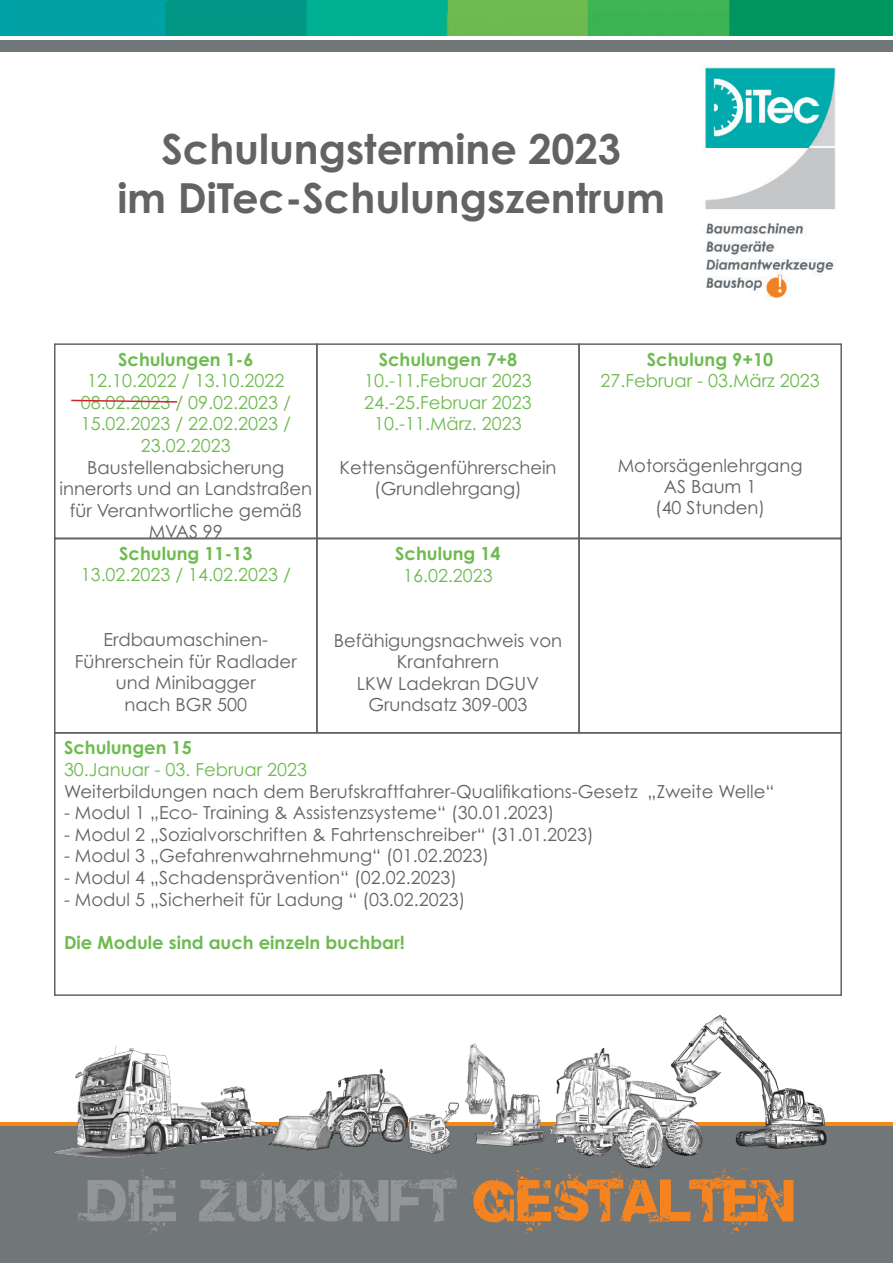
<style>
.page{position:relative;width:893px;height:1263px;background:#fff}
.page>*{position:absolute;margin:0;border:0;box-sizing:border-box;transform-origin:0 0}
.t1{font:700 41.4px "Century Gothic Pro";color:#636366}
.t2{font:18px/21.6px "Century Gothic Pro";color:#636366;text-align:center}
.t3{font:18px/21.6px "Century Gothic Pro";color:#6ebb50;text-align:center}
.t4{font:700 18px "Century Gothic Pro";color:#6ebb50}
.t5{font:700 18px "Century Gothic Pro";color:#6ebd50}
</style>
<div class="page">
<img style="left:705px;top:67px;width:131px;height:231px">
<img style="left:0;top:0;width:893px;height:36px">
<div style="left:0;top:1126px;width:893px;height:137px;background:#717778"></div>
<hr style="left:0;top:1123px;width:893px;height:3px;background:#c60">
<svg style="left:71px;top:1191px;width:105px;height:42px;background:#7e8284"></svg>
<svg style="left:199px;top:1191px;width:262px;height:31px;background:#818587"></svg>
<svg style="left:470px;top:1191px;width:323px;height:42px;background:#a37b56"></svg>
<img style="left:49px;top:1015px;width:793px;height:176px">
<div style="left:54px;top:343px;width:264px;height:196px;border:2px solid #636366"></div>
<div style="left:316px;top:343px;width:264px;height:196px;border:2px solid #636366"></div>
<div style="left:578px;top:343px;width:264px;height:196px;border:2px solid #636366"></div>
<div style="left:54px;top:538px;width:264px;height:195px;border:2px solid #636366"></div>
<div style="left:316px;top:538px;width:264px;height:195px;border:2px solid #636366"></div>
<div style="left:578px;top:538px;width:264px;height:195px;border:2px solid #636366"></div>
<div style="left:54px;top:732px;width:788px;height:264px;border:2px solid #636366"></div>
<svg style="left:71px;top:399px;width:107px;height:4px"></svg>
<p class="t1" style="left:161px;top:123px;width:461px">Schulungstermine 2023</p>
<p class="t1" style="left:117px;top:173px;width:549px">im DiTec-Schulungszentrum</p>
<p class="t4" style="left:118px;top:348px;width:137px">Schulungen 1-6</p>
<p class="t3" style="left:87px;top:370px;width:199px">12.10.2022 / 13.10.2022</p>
<p class="t3" style="left:81px;top:391px;width:212px">08.02.2023 / 09.02.2023 /<br>15.02.2023 / 22.02.2023 /<br>23.02.2023</p>
<p class="t2" style="left:59px;top:456px;width:254px">Baustellenabsicherung innerorts und an Landstraßen für Verantwortliche gemäß<br>MVAS 99</p>
<p class="t4" style="left:119px;top:542px;width:135px">Schulung 11-13</p>
<p class="t3" style="left:81px;top:564px;width:212px">13.02.2023 / 14.02.2023 /</p>
<p class="t2" style="left:75px;top:628px;width:223px">Erdbaumaschinen-<br>Führerschein für Radlader und Minibagger</p>
<p class="t2" style="left:124px;top:693px;width:124px">nach BGR 500</p>
<p class="t5" style="left:379px;top:348px;width:140px">Schulungen 7+8</p>
<p class="t3" style="left:364px;top:370px;width:169px">10.-11.Februar 2023</p>
<p class="t3" style="left:364px;top:391px;width:169px">24.-25.Februar 2023</p>
<p class="t3" style="left:374px;top:413px;width:149px">10.-11.März. 2023</p>
<p class="t2" style="left:339px;top:456px;width:219px">Kettensägenführerschein</p>
<p class="t2" style="left:374px;top:478px;width:149px">(Grundlehrgang)</p>
<p class="t4" style="left:395px;top:542px;width:107px">Schulung 14</p>
<p class="t3" style="left:403px;top:564px;width:91px">16.02.2023</p>
<p class="t2" style="left:334px;top:629px;width:230px">Befähigungsnachweis von<br>Kranfahrern</p>
<p class="t2" style="left:357px;top:672px;width:184px">LKW Ladekran DGUV<br>Grundsatz 309-003</p>
<p class="t4" style="left:647px;top:348px;width:128px">Schulung 9+10</p>
<p class="t3" style="left:600px;top:370px;width:221px">27.Februar - 03.März 2023</p>
<p class="t2" style="left:618px;top:454px;width:186px">Motorsägenlehrgang</p>
<p class="t2" style="left:664px;top:475px;width:94px">AS Baum 1</p>
<p class="t2" style="left:655px;top:497px;width:112px">(40 Stunden)</p>
<p class="t4" style="left:64px;top:736px;width:129px">Schulungen 15</p>
<p class="t3" style="left:64px;top:758px;width:245px">30.Januar - 03. Februar 2023</p>
<p class="t2" style="left:64px;top:780px;width:712px">Weiterbildungen nach dem Berufskraftfahrer-Qualifikations-Gesetz „Zweite Welle“</p>
<p class="t2" style="left:64px;top:801px;width:492px">- Modul 1 „Eco- Training &amp; Assistenzsysteme“ (30.01.2023)</p>
<p class="t2" style="left:64px;top:823px;width:531px">- Modul 2 „Sozialvorschriften &amp; Fahrtenschreiber“ (31.01.2023)</p>
<p class="t2" style="left:64px;top:845px;width:427px">- Modul 3 „Gefahrenwahrnehmung“ (01.02.2023)</p>
<p class="t2" style="left:64px;top:866px;width:395px">- Modul 4 „Schadensprävention“ (02.02.2023)</p>
<p class="t2" style="left:64px;top:888px;width:403px">- Modul 5 „Sicherheit für Ladung “ (03.02.2023)</p>
<p class="t4" style="left:64px;top:931px;width:342px">Die Module sind auch einzeln buchbar!</p>
</div>
